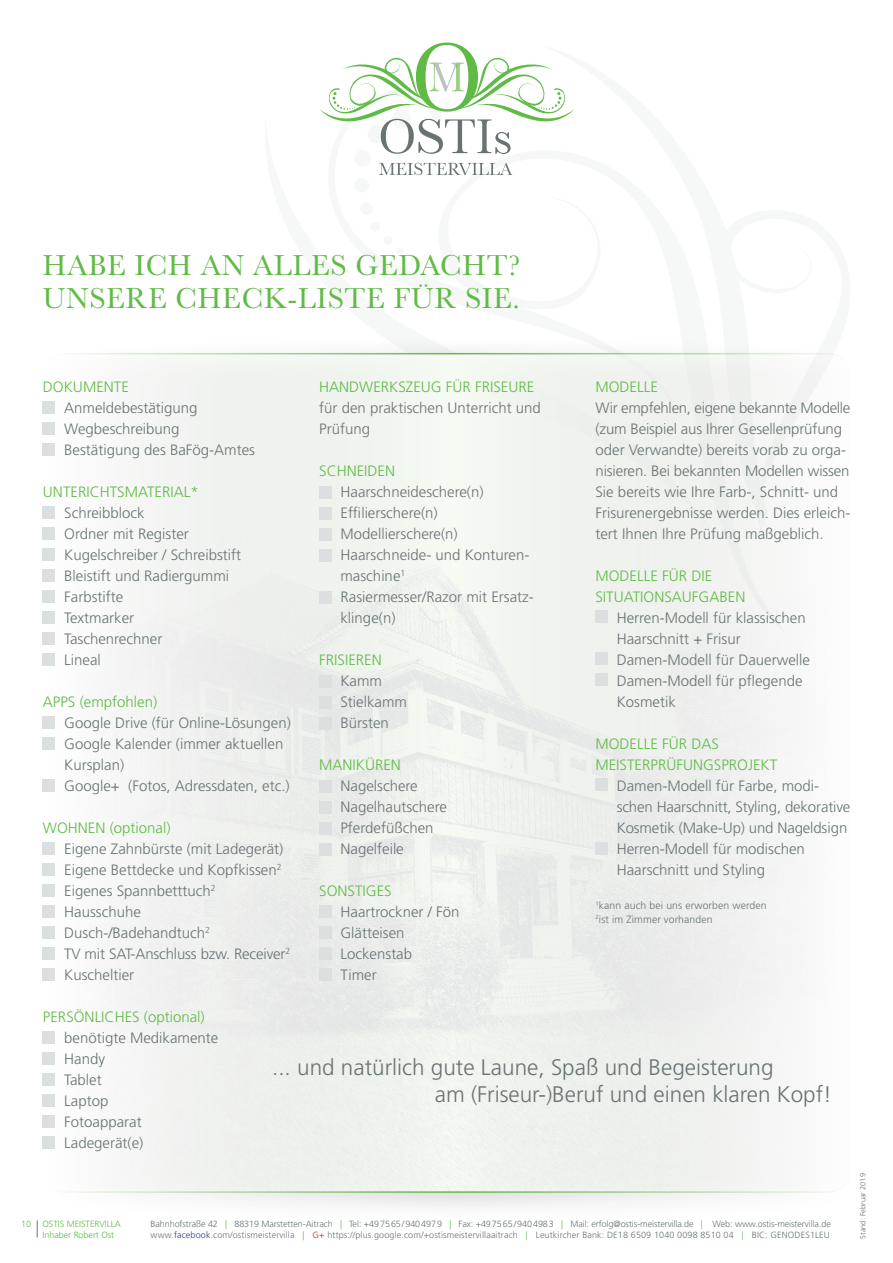
<style>
.page{position:relative;width:893px;height:1263px;background:#fff}
.page>*{position:absolute;margin:0;border:0;box-sizing:border-box;transform-origin:0 0}
.t1{font:30px/33px "Baskerville";letter-spacing:.02em;color:#60bb46}
.t2{font:300 22.5px/27px "Frutiger LT";color:#697374}
.t3{font:300 15px/21px "Frutiger LT";color:#697374}
.t4{font:300 15px/21px "Frutiger LT";color:#60bb46}
.t5{font:300 10.5px/13.5px "Frutiger LT";letter-spacing:.01em;color:#697374}
.t6{font:300 9px "Frutiger LT";letter-spacing:-.01em;color:#697374}
.t7{font:300 9px "Frutiger LT";letter-spacing:.015em;color:#697374}
.t8{font:300 9px "Frutiger LT";letter-spacing:-.005em;color:#60bb46}
.t9{font:300 7.5px "Frutiger LT";color:#697374}
.s1{color:#60bb46}
.s2{color:#253f8e}
.s3{color:#d1232a}
</style>
<div class="page">
<div style="left:354px;top:150px;width:17px;height:17px;background:#f6f7f7;border-radius:50%"></div>
<div style="left:354px;top:178px;width:16px;height:15px;background:#f6f7f7;border-radius:50%"></div>
<div style="left:360px;top:202px;width:13px;height:13px;background:#f6f7f7;border-radius:50%"></div>
<div style="left:370px;top:222px;width:10px;height:10px;background:#f6f7f7;border-radius:50%"></div>
<div style="left:383px;top:236px;width:9px;height:9px;background:#f6f7f7;border-radius:50%"></div>
<div style="left:396px;top:247px;width:8px;height:8px;background:#f6f7f7;border-radius:50%"></div>
<div style="left:411px;top:255px;width:6px;height:7px;background:#f6f7f7;border-radius:50%"></div>
<svg style="left:379px;top:163px;width:133px;height:12px"></svg>
<svg style="left:319px;top:43px;width:255px;height:111px"></svg>
<div style="left:38px;top:335px;width:830px;height:888px;background:#231f20;opacity:.2"></div>
<img style="left:43px;top:354px;width:807px;height:838px">
<div style="left:43px;top:401px;width:12px;height:13px;background:#dbdfe0"></div>
<div style="left:319px;top:486px;width:13px;height:12px;background:#dbdfe0"></div>
<div style="left:319px;top:507px;width:13px;height:12px;background:#dbdfe0"></div>
<div style="left:319px;top:528px;width:13px;height:12px;background:#dbdfe0"></div>
<div style="left:319px;top:549px;width:13px;height:12px;background:#dbdfe0"></div>
<div style="left:319px;top:591px;width:13px;height:12px;background:#dbdfe0"></div>
<div style="left:319px;top:675px;width:13px;height:12px;background:#dbdfe0"></div>
<div style="left:319px;top:696px;width:13px;height:12px;background:#dbdfe0"></div>
<div style="left:319px;top:717px;width:13px;height:12px;background:#dbdfe0"></div>
<div style="left:319px;top:780px;width:13px;height:12px;background:#dbdfe0"></div>
<div style="left:319px;top:801px;width:13px;height:12px;background:#dbdfe0"></div>
<div style="left:319px;top:822px;width:13px;height:12px;background:#dbdfe0"></div>
<div style="left:319px;top:843px;width:13px;height:12px;background:#dbdfe0"></div>
<div style="left:319px;top:905px;width:13px;height:12px;background:#dbdfe0"></div>
<div style="left:319px;top:926px;width:13px;height:12px;background:#dbdfe0"></div>
<div style="left:319px;top:947px;width:13px;height:12px;background:#dbdfe0"></div>
<div style="left:319px;top:968px;width:13px;height:12px;background:#dbdfe0"></div>
<div style="left:43px;top:422px;width:12px;height:13px;background:#dbdfe0"></div>
<div style="left:43px;top:443px;width:12px;height:13px;background:#dbdfe0"></div>
<div style="left:43px;top:506px;width:12px;height:13px;background:#dbdfe0"></div>
<div style="left:43px;top:527px;width:12px;height:13px;background:#dbdfe0"></div>
<div style="left:43px;top:548px;width:12px;height:13px;background:#dbdfe0"></div>
<div style="left:43px;top:569px;width:12px;height:13px;background:#dbdfe0"></div>
<div style="left:43px;top:590px;width:12px;height:13px;background:#dbdfe0"></div>
<div style="left:43px;top:611px;width:12px;height:13px;background:#dbdfe0"></div>
<div style="left:595px;top:610px;width:13px;height:13px;background:#dbdfe0"></div>
<div style="left:595px;top:652px;width:13px;height:13px;background:#dbdfe0"></div>
<div style="left:595px;top:673px;width:13px;height:13px;background:#dbdfe0"></div>
<div style="left:595px;top:778px;width:13px;height:13px;background:#dbdfe0"></div>
<div style="left:595px;top:842px;width:13px;height:12px;background:#dbdfe0"></div>
<div style="left:43px;top:632px;width:12px;height:13px;background:#dbdfe0"></div>
<div style="left:43px;top:653px;width:12px;height:13px;background:#dbdfe0"></div>
<div style="left:43px;top:716px;width:12px;height:13px;background:#dbdfe0"></div>
<div style="left:43px;top:737px;width:12px;height:13px;background:#dbdfe0"></div>
<div style="left:43px;top:779px;width:12px;height:13px;background:#dbdfe0"></div>
<div style="left:43px;top:842px;width:12px;height:13px;background:#dbdfe0"></div>
<div style="left:43px;top:863px;width:12px;height:13px;background:#dbdfe0"></div>
<div style="left:43px;top:884px;width:12px;height:13px;background:#dbdfe0"></div>
<div style="left:43px;top:905px;width:12px;height:13px;background:#dbdfe0"></div>
<div style="left:43px;top:926px;width:12px;height:13px;background:#dbdfe0"></div>
<div style="left:43px;top:947px;width:12px;height:13px;background:#dbdfe0"></div>
<div style="left:43px;top:968px;width:12px;height:13px;background:#dbdfe0"></div>
<div style="left:43px;top:1031px;width:12px;height:13px;background:#dbdfe0"></div>
<svg style="left:37px;top:1220px;width:1px;height:17px"></svg>
<div style="left:43px;top:1052px;width:12px;height:13px;background:#dbdfe0"></div>
<div style="left:43px;top:1073px;width:12px;height:13px;background:#dbdfe0"></div>
<div style="left:43px;top:1094px;width:12px;height:13px;background:#dbdfe0"></div>
<div style="left:43px;top:1115px;width:12px;height:13px;background:#dbdfe0"></div>
<div style="left:43px;top:1136px;width:12px;height:13px;background:#dbdfe0"></div>
<h1 class="t1" style="left:43px;top:250px;width:479px">HABE ICH AN ALLES GEDACHT?<br>UNSERE CHECK-LISTE FÜR SIE.</h1>
<p class="t4" style="left:319px;top:376px;width:217px">HANDWERKSZEUG FÜR FRISEURE</p>
<p class="t3" style="left:319px;top:397px;width:223px">für den praktischen Unterricht und<br>Prüfung</p>
<p class="t4" style="left:319px;top:460px;width:77px">SCHNEIDEN</p>
<p class="t3" style="left:340px;top:481px;width:195px">Haarschneideschere(n)<br>Effilierschere(n)<br>Modellierschere(n)<br>Haarschneide- und Konturen&shy;maschine<sup>1<br></sup>Rasiermesser/Razor mit Ersatz&shy;klinge(n)</p>
<p class="t4" style="left:319px;top:649px;width:64px">FRISIEREN</p>
<p class="t3" style="left:340px;top:670px;width:68px">Kamm<br>Stielkamm<br>Bürsten</p>
<p class="t4" style="left:319px;top:754px;width:83px">MANIKÜREN</p>
<p class="t3" style="left:340px;top:775px;width:108px">Nagelschere<br>Nagelhautschere<br>Pferdefüßchen<br>Nagelfeile</p>
<p class="t4" style="left:319px;top:880px;width:74px">SONSTIGES</p>
<p class="t3" style="left:340px;top:901px;width:120px">Haartrockner / Fön<br>Glätteisen<br>Lockenstab<br>Timer</p>
<p class="t4" style="left:43px;top:376px;width:87px">DOKUMENTE</p>
<p class="t3" style="left:64px;top:397px;width:192px">Anmeldebestätigung<br>Wegbeschreibung<br>Bestätigung des BaFög-Amtes</p>
<p class="t4" style="left:43px;top:481px;width:157px">UNTERICHTSMATERIAL*</p>
<p class="t3" style="left:64px;top:502px;width:178px">Schreibblock<br>Ordner mit Register<br>Kugelschreiber / Schreibstift<br>Bleistift und Radiergummi<br>Farbstifte<br>Textmarker<br>Taschenrechner<br>Lineal</p>
<p class="t4" style="left:43px;top:691px;width:116px">APPS (empfohlen)</p>
<p class="t3" style="left:64px;top:712px;width:228px">Google Drive (für Online-Lösungen)<br>Google Kalender (immer aktuellen<br>Kursplan)<br>Google+ (Fotos, Adressdaten, etc.)</p>
<p class="t4" style="left:43px;top:817px;width:129px">WOHNEN (optional)</p>
<p class="t3" style="left:64px;top:838px;width:227px">Eigene Zahnbürste (mit Ladegerät)<br>Eigene Bettdecke und Kopfkissen<sup>2<br></sup>Eigenes Spannbetttuch<sup>2<br></sup>Hausschuhe<br>Dusch-/Badehandtuch<sup>2<br></sup>TV mit SAT-Anschluss bzw. Receiver<sup>2<br></sup>Kuscheltier</p>
<p class="t4" style="left:43px;top:1006px;width:163px">PERSÖNLICHES (optional)</p>
<p class="t3" style="left:64px;top:1027px;width:156px">benötigte Medikamente<br>Handy<br>Tablet<br>Laptop<br>Fotoapparat<br>Ladegerät(e)</p>
<p class="t4" style="left:595px;top:376px;width:64px">MODELLE</p>
<p class="t3" style="left:595px;top:397px;width:256px">Wir empfehlen, eigene bekannte Modelle (zum Beispiel aus Ihrer Gesellenprüfung oder Verwandte) bereits vorab zu orga&shy;nisieren. Bei bekannten Modellen wissen Sie bereits wie Ihre Farb-, Schnitt- und Frisurenergebnisse werden. Dies erleich&shy;tert Ihnen Ihre Prüfung maßgeblich.</p>
<p class="t4" style="left:595px;top:565px;width:151px">MODELLE FÜR DIE<br>SITUATIONSAUFGABEN</p>
<p class="t3" style="left:617px;top:607px;width:195px">Herren-Modell für klassischen<br>Haarschnitt + Frisur<br>Damen-Modell für Dauerwelle<br>Damen-Modell für pflegende<br>Kosmetik</p>
<p class="t4" style="left:595px;top:733px;width:183px">MODELLE FÜR DAS<br>MEISTERPRÜFUNGSPROJEKT</p>
<p class="t3" style="left:617px;top:775px;width:235px">Damen-Modell für Farbe, modi&shy;schen Haarschnitt, Styling, dekorative<br>Kosmetik (Make-Up) und Nageldsign<br>Herren-Modell für modischen<br>Haarschnitt und Styling</p>
<p class="t5" style="left:595px;top:899px;width:173px"><sup>1</sup>kann auch bei uns erworben werden<br><sup>2</sup>ist im Zimmer vorhanden</p>
<h2 class="t2" style="left:435px;top:1054px;width:399px;text-indent:-163px">... und natürlich gute Laune, Spaß und Begeisterung<br>am (Friseur-)Beruf und einen klaren Kopf!</h2>
<p class="t8" style="left:21px;top:1219px;width:12px">10</p>
<p class="t8" style="left:43px;top:1219px;width:80px">OSTIS MEISTERVILLA</p>
<p class="t6" style="left:151px;top:1219px;width:682px">Bahnhofstraße 42 <span class="s1">|</span> 88319 Marstetten-Aitrach <span class="s1">|</span> Tel: +497565/9404979 <span class="s1">|</span> Fax: +497565/9404983 <span class="s1">|</span> Mail: erfolg@ostis-meistervilla.de <span class="s1">|</span> Web: www.ostis-meistervilla.de</p>
<p class="t8" style="left:43px;top:1230px;width:73px">Inhaber Robert Ost</p>
<p class="t7" style="left:151px;top:1230px;width:681px">www.<span class="s2">facebook</span>.com/ostismeistervilla <span class="s1">|</span> <span class="s3">G+</span> https://plus.google.com/+ostismeistervillaaitrach <span class="s1">|</span> Leutkircher Bank: DE18 6509 1040 0098 8510 04 <span class="s1">|</span> BIC: GENODES1LEU</p>
<p class="t9" style="left:859px;top:1239px;width:67px;rotate:-90deg">Stand: Februar 2019</p>
</div>
